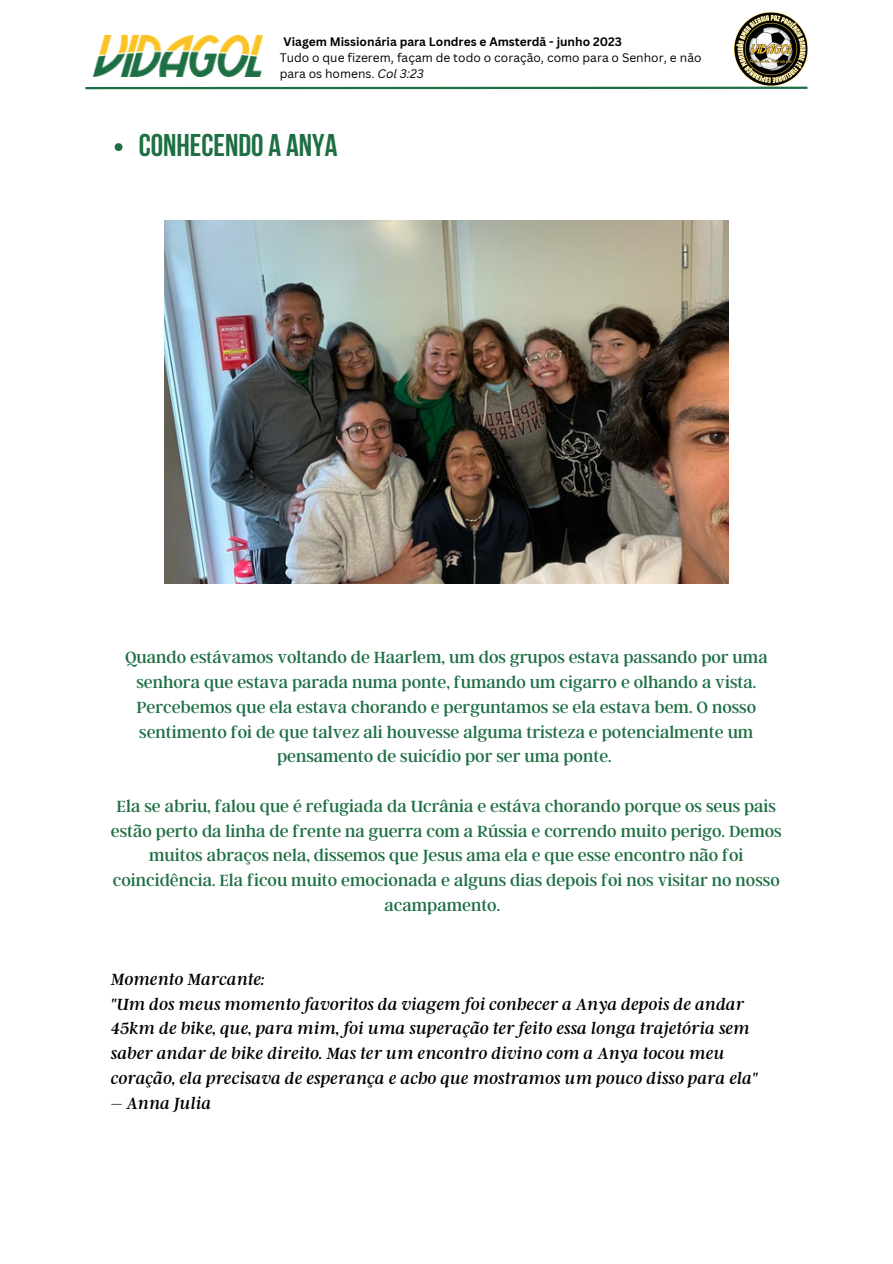
<style>
.page{position:relative;width:893px;height:1264px;background:#fff}
.page>*{position:absolute;margin:0;border:0;box-sizing:border-box;transform-origin:0 0}
.t1{font:700 31.35px "Bebas Neue";color:#1e6f44}
.t2{font:18px/24.8px "Argent CF";color:#1e6f44;text-align:center}
.t3{font:italic 18px/24.8px "Argent CF";color:#000}
.t4{font:12px "Canva Sans";color:#000}
.t5{font:700 12px "Canva Sans";color:#000}
.s1{font-style:italic}
</style>
<div class="page">
<img style="left:93px;top:36px;width:170px;height:40px">
<img style="left:734px;top:13px;width:73px;height:73px">
<hr style="left:85px;top:87px;width:722px;height:2px;background:#1e6f44">
<svg style="left:115px;top:143px;width:7px;height:8px"></svg>
<img style="left:164px;top:220px;width:564px;height:363px">
<p class="t5" style="left:283px;top:33px;width:340px">Viagem Missionária para Londres e Amsterdã - junho 2023</p>
<p class="t4" style="left:280px;top:49px;width:423px">Tudo o que fizerem, façam de todo o coração, como para o Senhor, e não</p>
<p class="t4" style="left:280px;top:65px;width:145px">para os homens. <span class="s1">Col 3:23</span></p>
<p class="t1" style="left:139px;top:132px;width:200px">CONHECENDO A ANYA</p>
<p class="t2" style="left:125px;top:644px;width:644px">Quando estávamos voltando de Haarlem, um dos grupos estava passando por uma senhora que estava parada numa ponte, fumando um cigarro e olhando a vista.<br>Percebemos que ela estava chorando e perguntamos se ela estava bem. O nosso sentimento foi de que talvez ali houvesse alguma tristeza e potencialmente um pensamento de suicídio por ser uma ponte.</p>
<p class="t2" style="left:111px;top:792px;width:672px">Ela se abriu, falou que é refugiada da Ucrânia e estáva chorando porque os seus pais estão perto da linha de frente na guerra com a Rússia e correndo muito perigo. Demos muitos abraços nela, dissemos que Jesus ama ela e que esse encontro não foi coincidência. Ela ficou muito emocionada e alguns dias depois foi nos visitar no nosso acampamento.</p>
<p class="t3" style="left:111px;top:965px;width:155px">Momento Marcante:</p>
<p class="t3" style="left:111px;top:990px;width:648px">"Um dos meus momento favoritos da viagem foi conhecer a Anya depois de andar 45km de bike, que, para mim, foi uma superação ter feito essa longa trajetória sem saber andar de bike direito. Mas ter um encontro divino com a Anya tocou meu coração, ela precisava de esperança e acho que mostramos um pouco disso para ela"</p>
<p class="t3" style="left:111px;top:1089px;width:102px">– Anna Julia</p>
</div>
